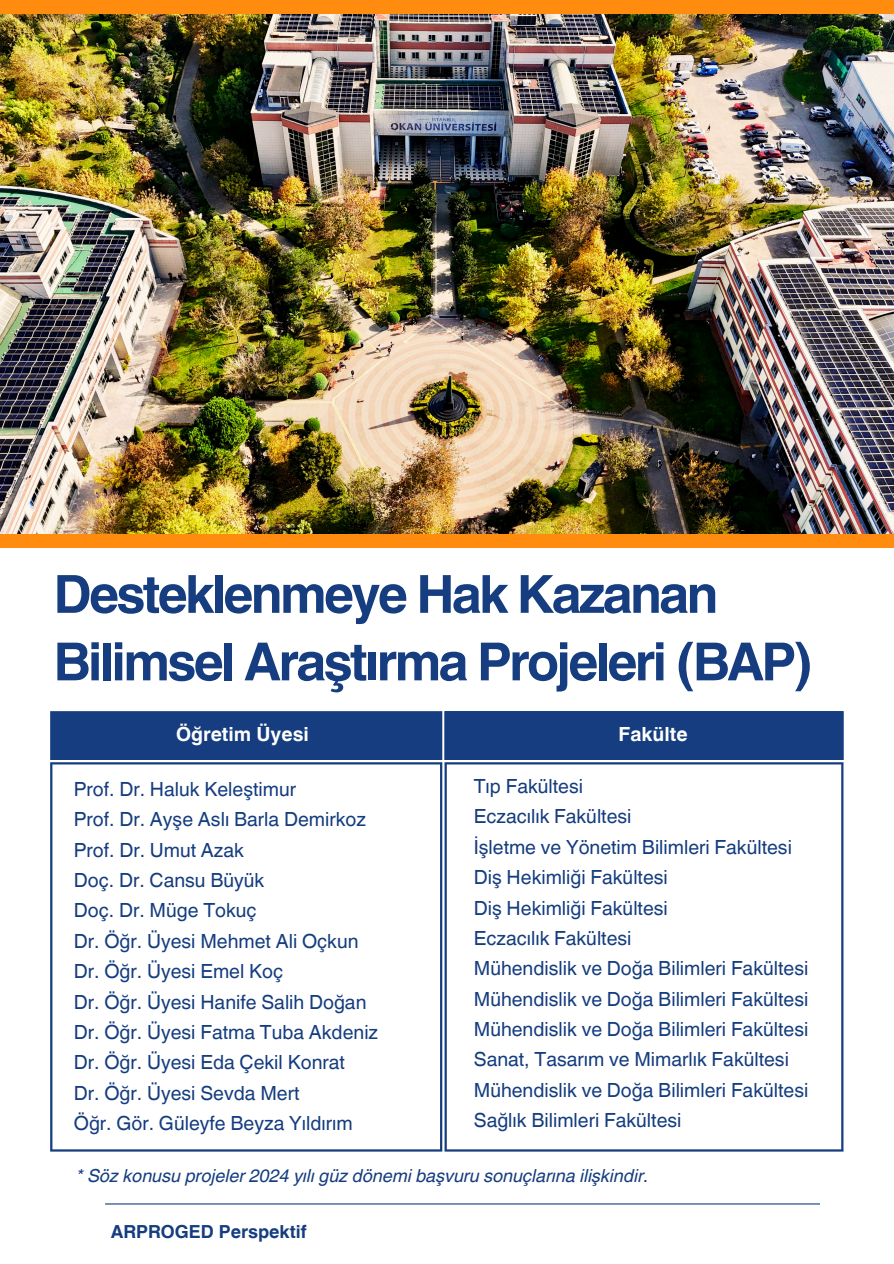
<style>
.page{position:relative;width:894px;height:1264px;background:#fff}
.page>*{position:absolute;margin:0;border:0;box-sizing:border-box;transform-origin:0 0}
.t1{font:700 52.5px/67.5px "Helvetica World";letter-spacing:-.055em;color:#153d7f}
.t2{font:19.5px/30.3px "Helvetica World";color:#153d7f}
.t3{font:700 19.5px "Helvetica World";color:#fff}
.t4{font:italic 18px "Helvetica World";color:#153d7f}
.t5{font:700 18px "Helvetica World";color:#153d7f}
</style>
<div class="page">
<hr style="left:105px;top:1203px;width:714px;height:1px;background:#153d7f">
<img style="left:0;top:14px;width:893px;height:520px">
<div style="left:0;top:534px;width:893px;height:14px;background:#ff8c0f"></div>
<div style="left:0;top:0;width:893px;height:14px;background:#ff8c0f"></div>
<div style="left:50px;top:711px;width:791px;height:49px;background:#153d7f"></div>
<hr style="left:444px;top:713px;width:2px;height:44px;background:#153d7f">
<hr style="left:841px;top:713px;width:2px;height:44px;background:#153d7f">
<hr style="left:444px;top:711px;width:399px;height:2px;background:#153d7f">
<hr style="left:444px;top:757px;width:399px;height:3px;background:#153d7f">
<hr style="left:50px;top:764px;width:2px;height:385px;background:#153d7f">
<hr style="left:440px;top:764px;width:2px;height:385px;background:#153d7f">
<hr style="left:50px;top:762px;width:392px;height:2px;background:#153d7f">
<hr style="left:50px;top:1149px;width:392px;height:2px;background:#153d7f">
<hr style="left:444px;top:764px;width:2px;height:385px;background:#153d7f">
<hr style="left:841px;top:764px;width:2px;height:385px;background:#153d7f">
<hr style="left:444px;top:762px;width:399px;height:2px;background:#153d7f">
<hr style="left:444px;top:1149px;width:399px;height:2px;background:#153d7f">
<h1 class="t1" style="left:54px;top:561px;width:760px">Desteklenmeye Hak Kazanan<br>Bilimsel Araştırma Projeleri (BAP)</h1>
<p class="t3" style="left:176px;top:723px;width:134px">Öğretim Üyesi</p>
<p class="t3" style="left:618px;top:723px;width:70px">Fakülte</p>
<p class="t2" style="left:74px;top:774px;width:306px">Prof. Dr. Haluk Keleştimur<br>Prof. Dr. Ayşe Aslı Barla Demirkoz<br>Prof. Dr. Umut Azak<br>Doç. Dr. Cansu Büyük<br>Doç. Dr. Müge Tokuç<br>Dr. Öğr. Üyesi Mehmet Ali Oçkun<br>Dr. Öğr. Üyesi Emel Koç<br>Dr. Öğr. Üyesi Hanife Salih Doğan<br>Dr. Öğr. Üyesi Fatma Tuba Akdeniz<br>Dr. Öğr. Üyesi Eda Çekil Konrat<br>Dr. Öğr. Üyesi Sevda Mert<br>Öğr. Gör. Güleyfe Beyza Yıldırım</p>
<p class="t2" style="left:473px;top:771px;width:336px">Tıp Fakültesi<br>Eczacılık Fakültesi<br>İşletme ve Yönetim Bilimleri Fakültesi<br>Diş Hekimliği Fakültesi<br>Diş Hekimliği Fakültesi<br>Eczacılık Fakültesi<br>Mühendislik ve Doğa Bilimleri Fakültesi<br>Mühendislik ve Doğa Bilimleri Fakültesi<br>Mühendislik ve Doğa Bilimleri Fakültesi<br>Sanat, Tasarım ve Mimarlık Fakültesi<br>Mühendislik ve Doğa Bilimleri Fakültesi<br>Sağlık Bilimleri Fakültesi</p>
<p class="t4" style="left:77px;top:1165px;width:573px">* Söz konusu projeler 2024 yılı güz dönemi başvuru sonuçlarına ilişkindir.</p>
<p class="t5" style="left:111px;top:1220px;width:197px">ARPROGED Perspektif</p>
</div>
